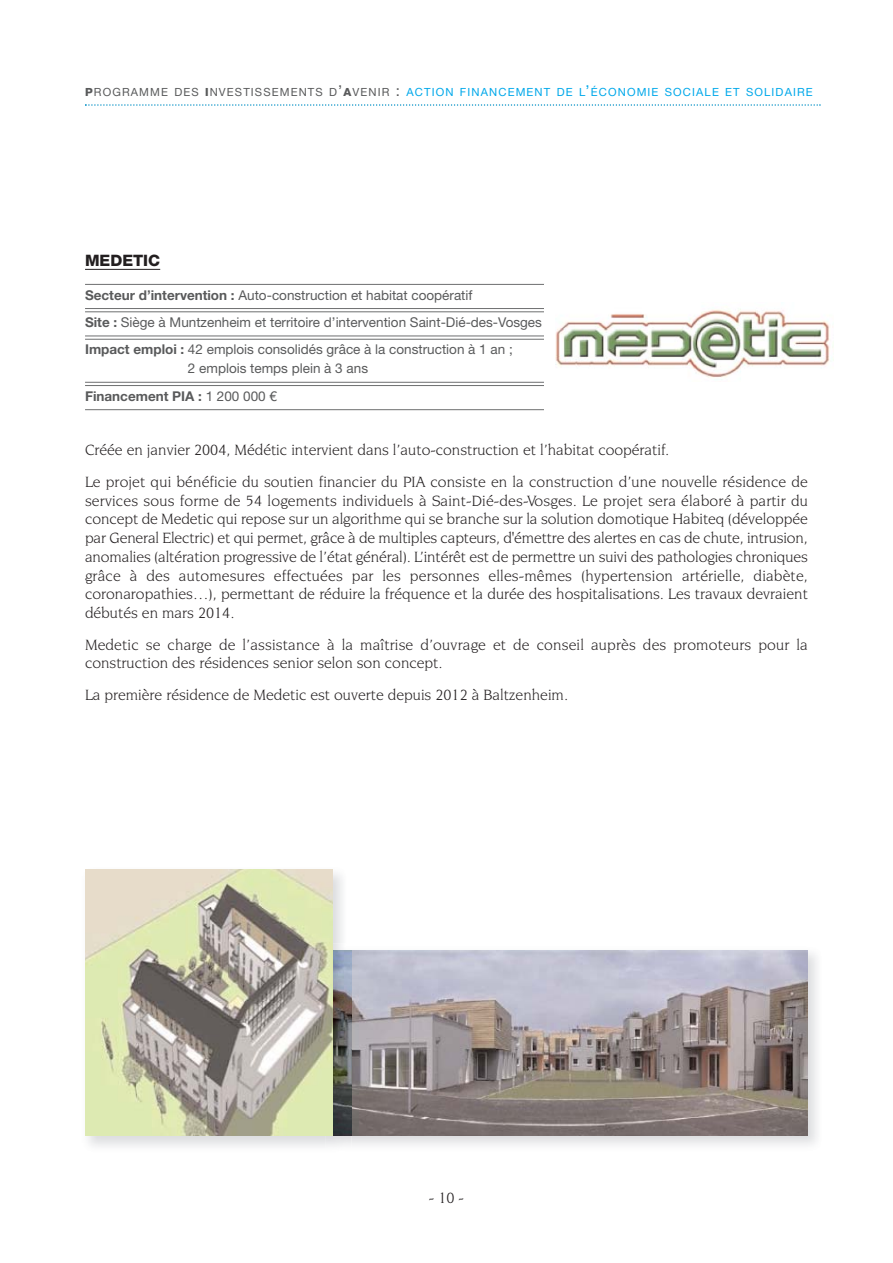
<style>
.page{position:relative;width:893px;height:1263px;background:#fff}
.page>*{position:absolute;margin:0;border:0;box-sizing:border-box;transform-origin:0 0}
.t1{font:15.75px/18.8px "Novarese IT Cby BT";color:#231f20}
.t2{font:800 15.75px "Helvetica Neue";color:#231f20}
.t3{font:13.5px/27.5px "Helvetica Neue";color:#595a5b}
.t4{font:11.25px "Helvetica Neue";letter-spacing:.1em;color:#00a8ea}
.s1{font-weight:800;color:#595a5b}
.s2{color:#595a5b}
.s3{font-size:15px;color:#595a5b}
.s4{font-size:15px}
.s5{font-weight:700}
</style>
<div class="page">
<svg style="left:85px;top:104px;width:736px;height:2px"></svg>
<hr style="left:85px;top:269px;width:75px;height:1px;background:#231f20">
<hr style="left:85px;top:284px;width:459px;height:1px;background:#6e6f70">
<hr style="left:85px;top:308px;width:459px;height:1px;background:#6e6f70">
<hr style="left:85px;top:311px;width:459px;height:1px;background:#6e6f70">
<hr style="left:85px;top:336px;width:459px;height:1px;background:#6e6f70">
<hr style="left:85px;top:339px;width:459px;height:1px;background:#6e6f70">
<hr style="left:85px;top:382px;width:459px;height:1px;background:#6e6f70">
<hr style="left:85px;top:385px;width:459px;height:1px;background:#6e6f70">
<hr style="left:85px;top:409px;width:459px;height:1px;background:#6e6f70">
<img style="left:556px;top:309px;width:274px;height:71px">
<img style="left:351px;top:953px;width:466px;height:192px">
<img style="left:351px;top:950px;width:457px;height:185px">
<img style="left:85px;top:869px;width:258px;height:278px">
<img style="left:325px;top:943px;width:26px;height:204px">
<img style="left:332px;top:950px;width:19px;height:185px">
<img style="left:85px;top:869px;width:247px;height:266px">
<p class="t4" style="left:85px;top:88px;width:729px"><span class="s1">P</span><span class="s2">ROGRAMME DES</span> <span class="s1">I</span><span class="s2">NVESTISSEMENTS D</span><span class="s3">’</span><span class="s1">A</span><span class="s2">VENIR</span> <span class="s3">:</span> ACTION FINANCEMENT DE L<span class="s4">’</span>ÉCONOMIE SOCIALE ET SOLIDAIRE</p>
<p class="t2" style="left:85px;top:255px;width:77px">MEDETIC</p>
<p class="t3" style="left:85px;top:282px;width:458px"><span class="s5">Secteur d’intervention :</span> Auto-construction et habitat coopératif<br><span class="s5">Site :</span> Siège à Muntzenheim et territoire d’intervention Saint-Dié-des-Vosges<br><span class="s5">Impact emploi :</span> 42 emplois consolidés grâce à la construction à 1 an ;</p>
<p class="t3" style="left:85px;top:356px;width:285px;text-indent:103px">2 emplois temps plein à 3 ans<br><span class="s5">Financement PIA :</span> 1 200 000 €</p>
<p class="t1" style="left:85px;top:436px;width:724px;line-height:31.5px">Créée en janvier 2004, Médétic intervient dans l’auto-construction et l’habitat coopératif.<br>Le projet qui bénéficie du soutien financier du PIA consiste en la construction d’une nouvelle résidence de</p>
<p class="t1" style="left:85px;top:492px;width:724px;text-align:justify">services sous forme de 54 logements individuels à Saint-Dié-des-Vosges. Le projet sera élaboré à partir du concept de Medetic qui repose sur un algorithme qui se branche sur la solution domotique Habiteq (développée par General Electric) et qui permet, grâce à de multiples capteurs, d'émettre des alertes en cas de chute, intrusion, anomalies (altération progressive de l’état général). L’intérêt est de permettre un suivi des pathologies chroniques grâce à des automesures effectuées par les personnes elles-mêmes (hypertension artérielle, diabète, coronaropathies…), permettant de réduire la fréquence et la durée des hospitalisations. Les travaux devraient débutés en mars 2014.</p>
<p class="t1" style="left:85px;top:636px;width:724px">Medetic se charge de l’assistance à la maîtrise d’ouvrage et de conseil auprès des promoteurs pour la construction des résidences senior selon son concept.</p>
<p class="t1" style="left:85px;top:687px;width:484px">La première résidence de Medetic est ouverte depuis 2012 à Baltzenheim.</p>
<p class="t1" style="left:429px;top:1189px;width:37px">-10-</p>
</div>
